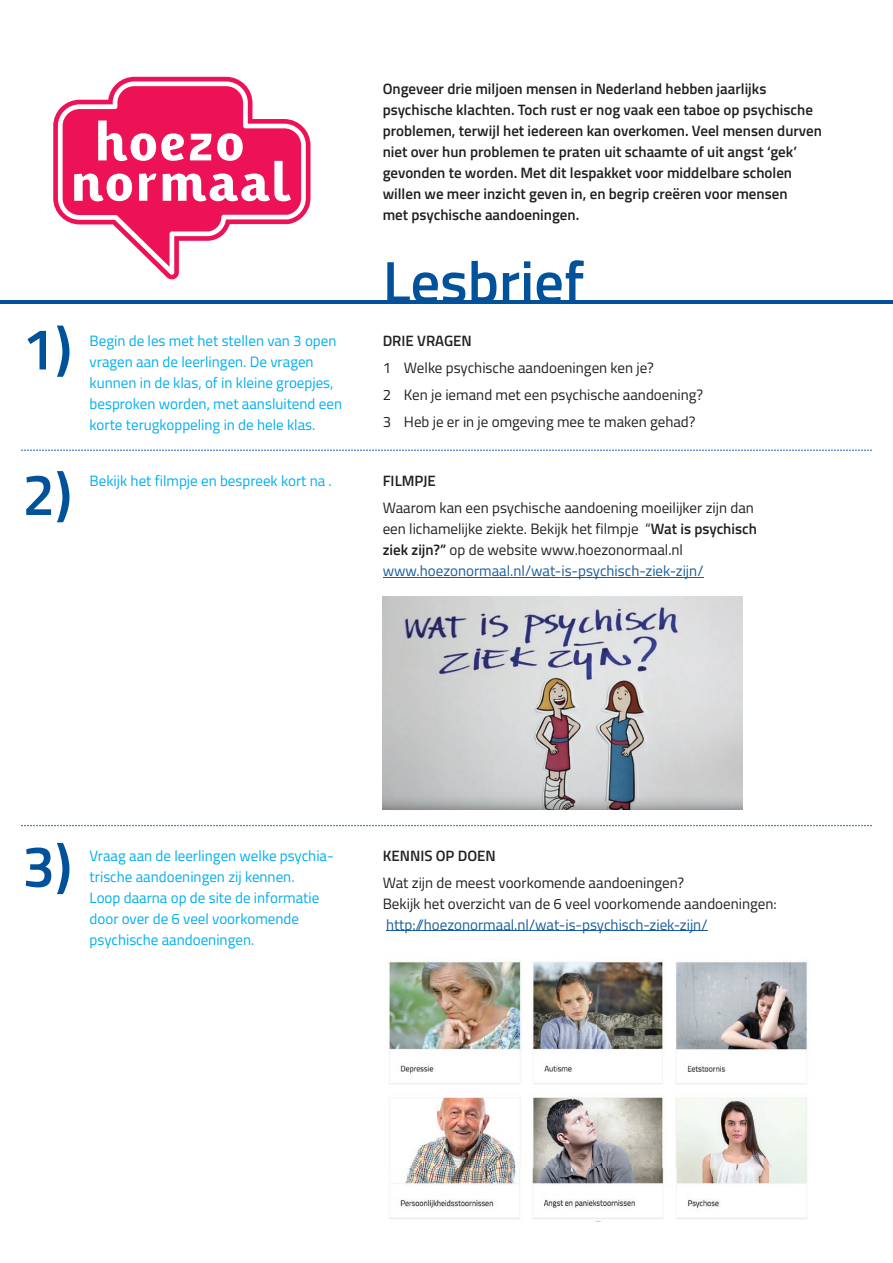
<style>
.page{position:relative;width:893px;height:1263px;background:#fff}
.page>*{position:absolute;margin:0;border:0;box-sizing:border-box;transform-origin:0 0}
.t1{font:600 58.5px "Titillium Web";color:#01529a}
.t2{font:15px/21px "Titillium Web";color:#231f20}
.t3{font:600 15px/21px "Titillium Web";color:#231f20}
.t4{font:15px/21px "Titillium Web";color:#00aeef}
.t5{font:15px "Titillium Web";color:#175d9e}
.s1{font-weight:600}
.s2{color:#175d9e}
</style>
<div class="page">
<svg style="left:53px;top:77px;width:257px;height:202px"></svg>
<svg style="left:58px;top:81px;width:248px;height:194px"></svg>
<hr style="left:383px;top:577px;width:320px;height:1px;background:#175d9e">
<hr style="left:0;top:300px;width:893px;height:3px;background:#01529a">
<svg style="left:21px;top:449px;width:851px;height:2px"></svg>
<svg style="left:21px;top:825px;width:851px;height:1px"></svg>
<hr style="left:386px;top:931px;width:321px;height:1px;background:#175d9e">
<img style="left:383px;top:596px;width:359px;height:214px">
<img style="left:389px;top:961px;width:419px;height:260px">
<h1 class="t1" style="left:22px;top:305px;width:51px">1)</h1>
<h1 class="t1" style="left:22px;top:451px;width:51px">2)</h1>
<p class="t4" style="left:90px;top:329px;width:254px">Begin de les met het stellen van 3 open vragen aan de leerlingen. De vragen kunnen in de klas, of in kleine groepjes, besproken worden, met aansluitend een korte terugkoppeling in de hele klas.</p>
<p class="t4" style="left:90px;top:469px;width:244px">Bekijk het filmpje en bespreek kort na .</p>
<p class="t3" style="left:383px;top:77px;width:441px">Ongeveer drie miljoen mensen in Nederland hebben jaarlijks psychische klachten. Toch rust er nog vaak een taboe op psychische problemen, terwijl het iedereen kan overkomen. Veel mensen durven niet over hun problemen te praten uit schaamte of uit angst ‘gek’ gevonden te worden. Met dit lespakket voor middelbare scholen willen we meer inzicht geven in, en begrip creëren voor mensen<br>met psychische aandoeningen.</p>
<h1 class="t1" style="left:383px;top:238px;width:203px">Lesbrief</h1>
<p class="t3" style="left:383px;top:329px;width:91px">DRIE VRAGEN</p>
<p class="t2" style="left:383px;top:353px;width:322px;line-height:27px">1 Welke psychische aandoeningen ken je?<br>2 Ken je iemand met een psychische aandoening?<br>3 Heb je er in je omgeving mee te maken gehad?</p>
<p class="t3" style="left:383px;top:469px;width:55px">FILMPJE</p>
<p class="t2" style="left:383px;top:497px;width:376px">Waarom kan een psychische aandoening moeilijker zijn dan een lichamelijke ziekte. Bekijk het filmpje “<span class="s1">Wat is psychisch ziek zijn?”</span> op de website www.hoezonormaal.nl <span class="s2">www.hoezonormaal.nl/wat-is-psychisch-ziek-zijn/</span></p>
<h1 class="t1" style="left:22px;top:822px;width:51px">3)</h1>
<p class="t4" style="left:90px;top:844px;width:246px">Vraag aan de leerlingen welke psychia&shy;trische aandoeningen zij kennen.<br>Loop daarna op de site de informatie door over de 6 veel voorkomende psychische aandoeningen.</p>
<p class="t3" style="left:383px;top:844px;width:115px">KENNIS OP DOEN</p>
<p class="t2" style="left:383px;top:871px;width:396px">Wat zijn de meest voorkomende aandoeningen?<br>Bekijk het overzicht van de 6 veel voorkomende aandoeningen:</p>
<p class="t5" style="left:386px;top:913px;width:323px">http://hoezonormaal.nl/wat-is-psychisch-ziek-zijn/</p>
</div>
